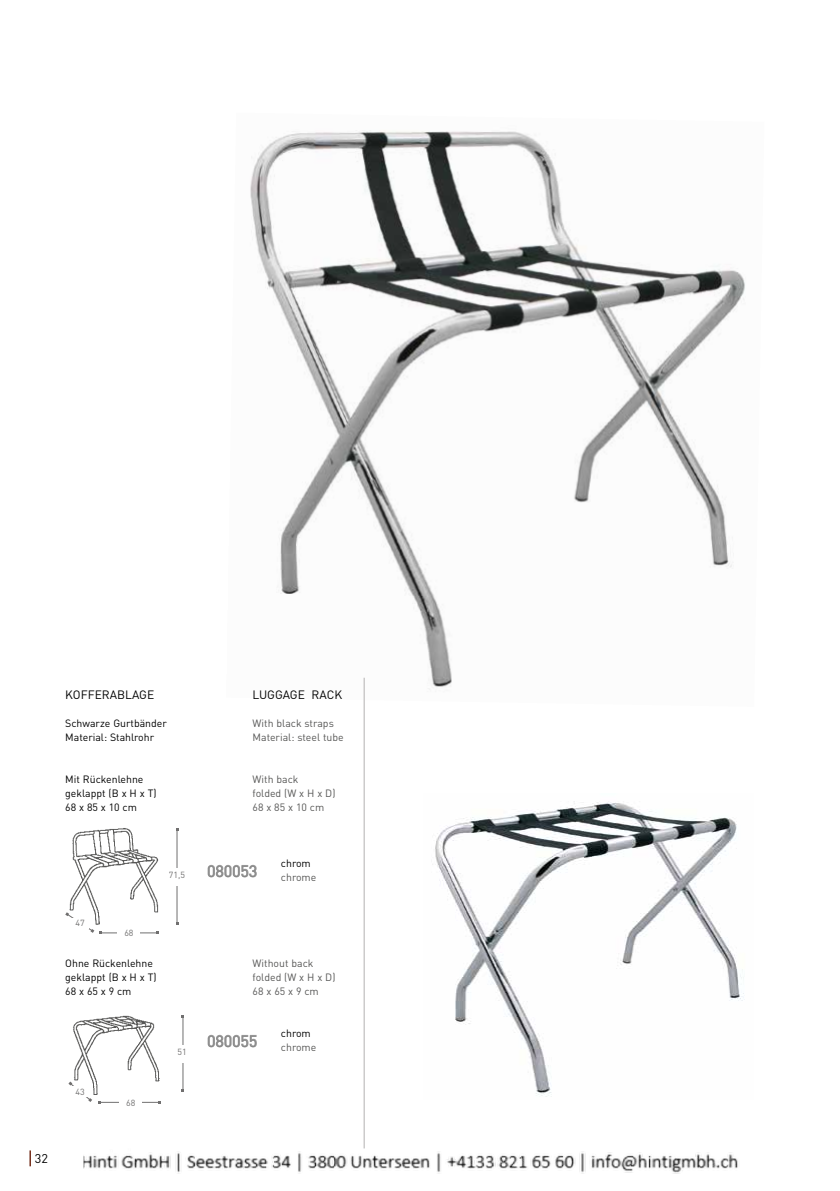
<style>
.page{position:relative;width:840px;height:1191px;background:#fff}
.page>*{position:absolute;margin:0;border:0;box-sizing:border-box;transform-origin:0 0}
.t1{font:16px "DIN";color:#878787}
.t2{font:12.6px "DIN";color:#000}
.t3{font:12px "DIN";color:#000}
.t4{font:10.4px "DIN";color:#000}
.t5{font:10.4px "DIN";color:#575756}
.t6{font:8.8px "DIN";color:#706f6f}
</style>
<div class="page">
<img style="left:250px;top:130px;width:495px;height:577px">
<img style="left:432px;top:801px;width:313px;height:296px">
<svg style="left:208px;top:865px;width:48px;height:12px"></svg>
<img style="left:69px;top:828px;width:90px;height:85px">
<hr style="left:100px;top:932px;width:58px;height:1px;background:#706f6f">
<div style="left:117px;top:929px;width:23px;height:8px;background:#fff"></div>
<svg style="left:65px;top:912px;width:36px;height:22px"></svg>
<div style="left:72px;top:918px;width:17px;height:10px;background:#fff"></div>
<hr style="left:176px;top:830px;width:1px;height:93px;background:#706f6f">
<div style="left:168px;top:868px;width:17px;height:17px;background:#fff"></div>
<svg style="left:208px;top:1035px;width:49px;height:12px"></svg>
<img style="left:73px;top:1015px;width:86px;height:80px">
<hr style="left:182px;top:1016px;width:1px;height:74px;background:#706f6f">
<div style="left:174px;top:1045px;width:17px;height:17px;background:#fff"></div>
<hr style="left:99px;top:1102px;width:60px;height:1px;background:#706f6f">
<div style="left:119px;top:1098px;width:23px;height:8px;background:#fff"></div>
<svg style="left:68px;top:1081px;width:24px;height:21px"></svg>
<div style="left:72px;top:1086px;width:17px;height:10px;background:#fff"></div>
<hr style="left:363px;top:677px;width:1px;height:471px;background:#b3b2b2">
<svg style="left:29px;top:1150px;width:2px;height:16px"></svg>
<img style="left:83px;top:1138px;width:655px;height:36px">
<p class="t3" style="left:65px;top:686px;width:90px">KOFFERABLAGE</p>
<p class="t3" style="left:252px;top:686px;width:91px">LUGGAGE RACK</p>
<p class="t4" style="left:65px;top:716px;width:103px">Schwarze Gurtbänder</p>
<p class="t5" style="left:252px;top:716px;width:83px">With black straps</p>
<p class="t4" style="left:65px;top:730px;width:90px">Material: Stahlrohr</p>
<p class="t5" style="left:252px;top:730px;width:93px">Material: steel tube</p>
<p class="t4" style="left:65px;top:772px;width:80px">Mit Rückenlehne</p>
<p class="t5" style="left:252px;top:772px;width:47px">With back</p>
<p class="t4" style="left:65px;top:786px;width:93px">geklappt (B x H x T)</p>
<p class="t5" style="left:252px;top:786px;width:84px">folded (W x H x D)</p>
<p class="t4" style="left:65px;top:800px;width:73px">68 x 85 x 10 cm</p>
<p class="t5" style="left:252px;top:800px;width:73px">68 x 85 x 10 cm</p>
<p class="t6" style="left:75px;top:917px;width:11px">47</p>
<p class="t6" style="left:124px;top:927px;width:11px">68</p>
<p class="t6" style="left:169px;top:869px;width:18px">71,5</p>
<h1 class="t1" style="left:207px;top:860px;width:52px">080053</h1>
<p class="t4" style="left:281px;top:856px;width:31px">chrom</p>
<p class="t5" style="left:281px;top:870px;width:37px">chrome</p>
<p class="t4" style="left:65px;top:956px;width:89px">Ohne Rückenlehne</p>
<p class="t5" style="left:252px;top:956px;width:62px">Without back</p>
<p class="t4" style="left:65px;top:970px;width:93px">geklappt (B x H x T)</p>
<p class="t5" style="left:252px;top:970px;width:84px">folded (W x H x D)</p>
<p class="t4" style="left:65px;top:984px;width:68px">68 x 65 x 9 cm</p>
<p class="t5" style="left:252px;top:984px;width:68px">68 x 65 x 9 cm</p>
<p class="t6" style="left:75px;top:1085px;width:11px">43</p>
<p class="t6" style="left:126px;top:1096px;width:11px">68</p>
<p class="t6" style="left:177px;top:1046px;width:11px">51</p>
<h1 class="t1" style="left:207px;top:1030px;width:52px">080055</h1>
<p class="t4" style="left:281px;top:1026px;width:31px">chrom</p>
<p class="t5" style="left:281px;top:1040px;width:37px">chrome</p>
<p class="t2" style="left:35px;top:1150px;width:15px">32</p>
</div>
